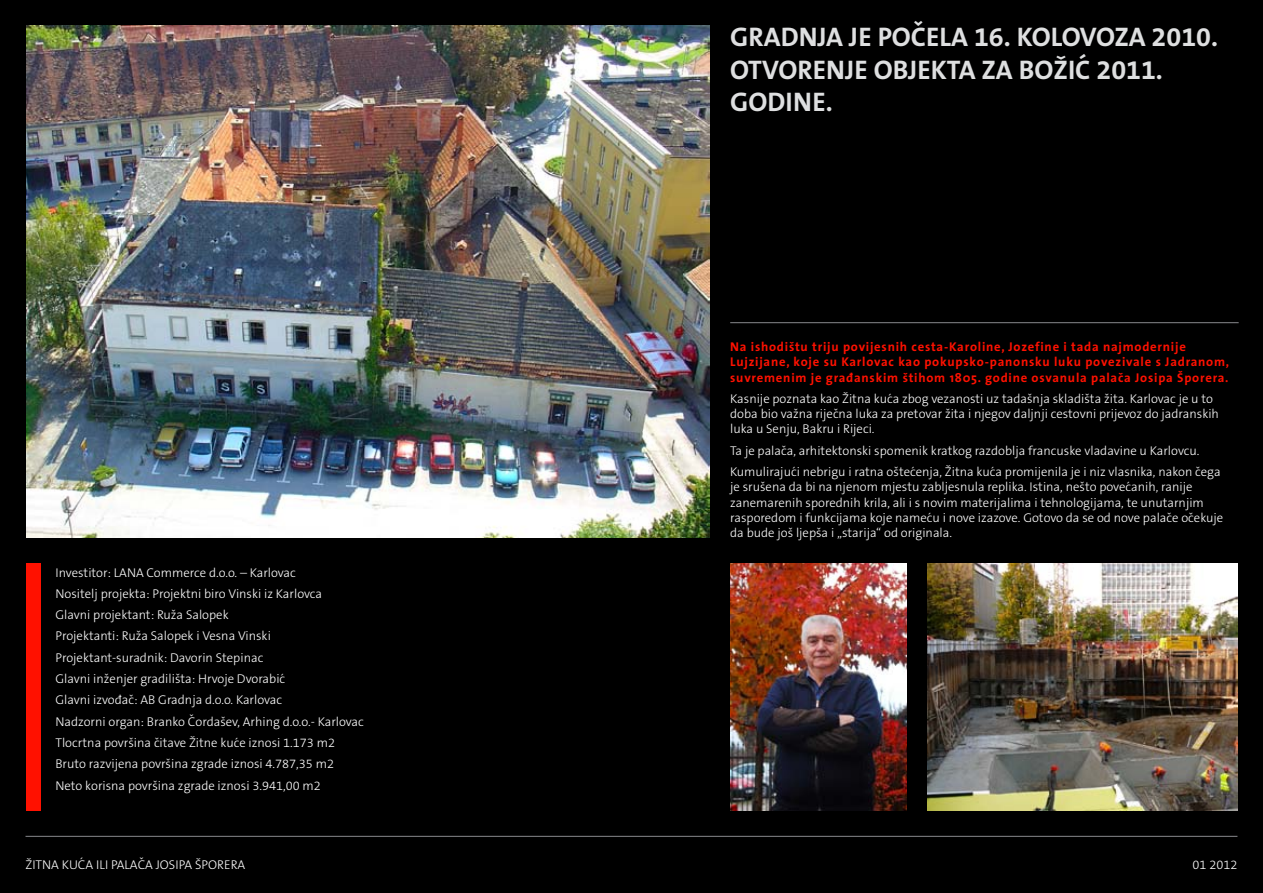
<style>
.page{position:relative;width:1263px;height:893px;background:#fff}
.page>*{position:absolute;margin:0;border:0;box-sizing:border-box;transform-origin:0 0}
.t1{font:700 27px/32.4px "The Sans B7";color:#dedfe0}
.t2{font:300 12.75px/21.3px "The Sans B3";color:#fff}
.t3{font:700 12.75px/15.3px "The Sans";letter-spacing:.06em;color:#f10}
</style>
<div class="page">
<div style="left:1px;top:0;width:1262px;height:892px;background:#000"></div>
<hr style="left:26px;top:836px;width:1211px;height:1px;background:#888a8d">
<div style="left:26px;top:563px;width:14px;height:247px;background:#f10"></div>
<hr style="left:730px;top:322px;width:509px;height:1px;background:#888a8d">
<img style="left:26px;top:26px;width:683px;height:512px">
<img style="left:927px;top:563px;width:310px;height:247px">
<img style="left:730px;top:563px;width:176px;height:247px">
<h1 class="t1" style="left:730px;top:22px;width:489px">GRADNJA JE POČELA 16. KOLOVOZA 2010.<br>OTVORENJE OBJEKTA ZA BOŽIĆ 2011.<br>GODINE.</h1>
<p class="t2" style="left:55px;top:562px;width:310px">Investitor: LANA Commerce d.o.o. – Karlovac<br>Nositelj projekta: Projektni biro Vinski iz Karlovca<br>Glavni projektant: Ruža Salopek<br>Projektanti: Ruža Salopek i Vesna Vinski Projektant-suradnik: Davorin Stepinac<br>Glavni inženjer gradilišta: Hrvoje Dvorabić<br>Glavni izvođač: AB Gradnja d.o.o. Karlovac<br>Nadzorni organ: Branko Čordašev, Arhing d.o.o.- Karlovac Tlocrtna površina čitave Žitne kuće iznosi 1.173 m2<br>Bruto razvijena površina zgrade iznosi 4.787,35 m2<br>Neto korisna površina zgrade iznosi 3.941,00 m2</p>
<p class="t3" style="left:730px;top:339px;width:500px">Na ishodištu triju povijesnih cesta-Karoline, Jozefine i tada najmodernije<br>Lujzijane, koje su Karlovac kao pokupsko-panonsku luku povezivale s Jadranom, suvremenim je građanskim štihom 1805. godine osvanula palača Josipa Šporera.</p>
<p class="t2" style="left:730px;top:391px;width:490px;line-height:15.3px">Kasnije poznata kao Žitna kuća zbog vezanosti uz tadašnja skladišta žita. Karlovac je u to doba bio važna riječna luka za pretovar žita i njegov daljnji cestovni prijevoz do jadranskih luka u Senju, Bakru i Rijeci.</p>
<p class="t2" style="left:730px;top:440px;width:492px">Ta je palača, arhitektonski spomenik kratkog razdoblja francuske vladavine u Karlovcu.<br>Kumulirajući nebrigu i ratna oštećenja, Žitna kuća promijenila je i niz vlasnika, nakon čega</p>
<p class="t2" style="left:730px;top:480px;width:495px;line-height:15.3px">je srušena da bi na njenom mjestu zabljesnula replika. Istina, nešto povećanih, ranije zanemarenih sporednih krila, ali i s novim materijalima i tehnologijama, te unutarnjim rasporedom i funkcijama koje nameću i nove izazove. Gotovo da se od nove palače očekuje da bude još ljepša i „starija“ od originala.</p>
<p class="t2" style="left:25px;top:854px;width:221px">ŽITNA KUĆA ILI PALAČA JOSIPA ŠPORERA</p>
<p class="t2" style="left:1192px;top:854px;width:46px">01 2012</p>
</div>
